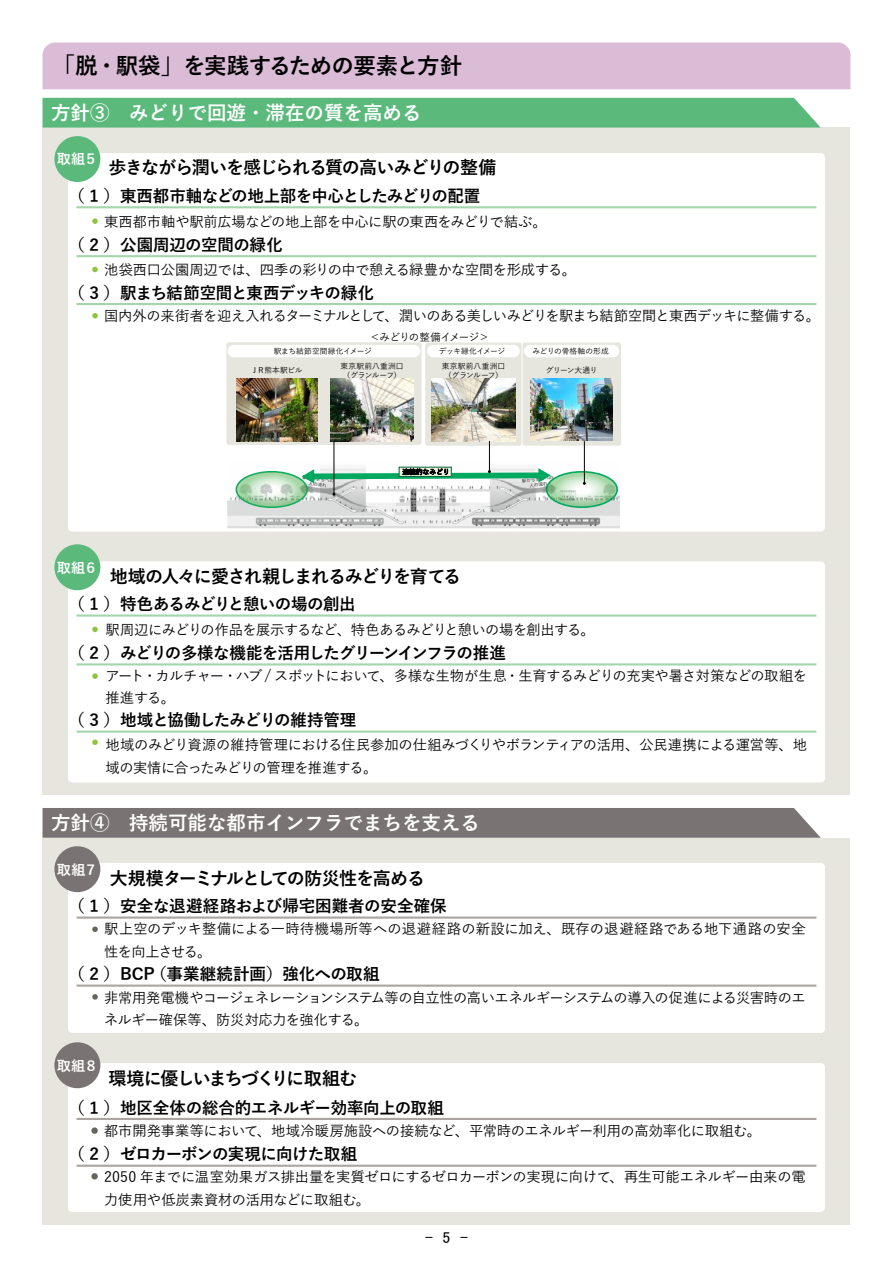
<style>
.page{position:relative;width:893px;height:1263px;background:#fff}
.page>*{position:absolute;margin:0;border:0;box-sizing:border-box;transform-origin:0 0}
.t1{font:700 22.5px "Yu Gothic";letter-spacing:-.045em;color:#000}
.t2{font:700 19.5px "Yu Gothic";color:#fff}
.t3{font:700 18px "Yu Gothic";letter-spacing:-.075em;color:#000}
.t4{font:700 18px "Yu Gothic";letter-spacing:-.105em;color:#000}
.t5{font:700 16.5px "Yu Gothic";letter-spacing:-.03em;color:#000}
.t6{font:700 16.5px "Yu Gothic";color:#000}
.t7{font:700 16.5px "Yu Gothic";letter-spacing:-.07em;color:#000}
.t8{font:700 16.5px "Yu Gothic";letter-spacing:-.06em;color:#000}
.t9{font:700 16.5px "Yu Gothic";letter-spacing:-.05em;color:#000}
.t10{font:15.75px "MS P Gothic";color:#000}
.t11{font:500 14.25px/22.5px "Yu Gothic";letter-spacing:-.025em;color:#000}
.t12{font:500 14.25px/22.5px "Yu Gothic";letter-spacing:-.045em;color:#000}
.t13{font:500 14.25px/22.5px "Yu Gothic";letter-spacing:.01em;color:#000}
.t14{font:700 14.1px "Yu Gothic";letter-spacing:-.03em;color:#fff}
.t15{font:500 10.5px "Yu Gothic";letter-spacing:-.04em;color:#000}
.t16{font:500 7.8px/8.9px "Yu Gothic";letter-spacing:-.005em;color:#000;text-align:center}
.t17{font:500 7.8px "Yu Gothic";letter-spacing:-.05em;color:#000}
.t18{font:500 7.8px "Yu Gothic";letter-spacing:.035em;color:#000}
.t19{font:500 7.8px "Yu Gothic";letter-spacing:-.045em;color:#000}
.t20{font:500 7.8px "Yu Gothic";letter-spacing:-.065em;color:#000}
</style>
<div class="page">
<div style="left:43px;top:128px;width:807px;height:667px;background:#e6e6df"></div>
<div style="left:43px;top:838px;width:807px;height:387px;background:#e6e6df"></div>
<div style="left:68px;top:863px;width:757px;height:170px;background:#fff;border-radius:4px"></div>
<div style="left:68px;top:1063px;width:757px;height:149px;background:#fff;border-radius:4px"></div>
<div style="left:68px;top:153px;width:757px;height:378px;background:#fff;border-radius:4px"></div>
<div style="left:68px;top:561px;width:757px;height:221px;background:#fff;border-radius:4px"></div>
<div style="left:226px;top:342px;width:195px;height:103px;background:#e6e6df;border-radius:2px"></div>
<div style="left:425px;top:342px;width:97px;height:104px;background:#e6e6df;border-radius:3px"></div>
<div style="left:523px;top:342px;width:98px;height:104px;background:#e6e6df;border-radius:3px"></div>
<img style="left:227px;top:463px;width:392px;height:66px">
<img style="left:330px;top:379px;width:83px;height:62px">
<img style="left:236px;top:379px;width:82px;height:62px">
<img style="left:432px;top:379px;width:83px;height:62px">
<img style="left:530px;top:379px;width:83px;height:62px">
<hr style="left:584px;top:442px;width:1px;height:41px;background:#000">
<hr style="left:489px;top:442px;width:1px;height:30px;background:#000">
<hr style="left:334px;top:442px;width:1px;height:52px;background:#000">
<svg style="left:236px;top:467px;width:381px;height:40px"></svg>
<div style="left:228px;top:345px;width:192px;height:12px;background:#fff;border-radius:6px"></div>
<div style="left:427px;top:345px;width:93px;height:12px;background:#fff;border-radius:6px"></div>
<div style="left:524px;top:345px;width:95px;height:12px;background:#fff;border-radius:6px"></div>
<svg style="left:92px;top:627px;width:6px;height:5px"></svg>
<svg style="left:92px;top:673px;width:6px;height:6px"></svg>
<svg style="left:92px;top:739px;width:6px;height:6px"></svg>
<svg style="left:92px;top:926px;width:6px;height:6px"></svg>
<svg style="left:92px;top:994px;width:6px;height:6px"></svg>
<div style="left:91px;top:1127px;width:7px;height:7px;background:#66645d;border-radius:50%"></div>
<div style="left:91px;top:1173px;width:7px;height:6px;background:#66645d;border-radius:50%"></div>
<svg style="left:92px;top:313px;width:6px;height:5px"></svg>
<svg style="left:92px;top:267px;width:6px;height:5px"></svg>
<svg style="left:92px;top:218px;width:6px;height:6px"></svg>
<hr style="left:77px;top:916px;width:739px;height:3px;background:#aba4a2">
<hr style="left:77px;top:663px;width:739px;height:2px;background:#a5d4ad">
<hr style="left:77px;top:614px;width:739px;height:3px;background:#a5d4ad">
<hr style="left:77px;top:206px;width:739px;height:2px;background:#a5d4ad">
<hr style="left:77px;top:255px;width:739px;height:2px;background:#a5d4ad">
<hr style="left:77px;top:303px;width:739px;height:2px;background:#a5d4ad">
<hr style="left:77px;top:730px;width:739px;height:3px;background:#a5d4ad">
<hr style="left:77px;top:1118px;width:739px;height:2px;background:#aba4a2">
<hr style="left:77px;top:1165px;width:739px;height:2px;background:#aba4a2">
<hr style="left:77px;top:984px;width:739px;height:3px;background:#aba4a2">
<div style="left:43px;top:98px;width:778px;height:30px;background:#5ab97b"></div>
<div style="left:43px;top:808px;width:778px;height:30px;background:#797473"></div>
<div style="left:54px;top:136px;width:46px;height:46px;background:#5ab97b;border-radius:50%"></div>
<div style="left:54px;top:846px;width:46px;height:46px;background:#797473;border-radius:50%"></div>
<div style="left:54px;top:544px;width:46px;height:46px;background:#5ab97b;border-radius:50%"></div>
<div style="left:54px;top:1042px;width:46px;height:46px;background:#797473;border-radius:50%"></div>
<div style="left:43px;top:43px;width:807px;height:46px;background:#dabcd7"></div>
<h1 class="t1" style="left:53px;top:54px;width:411px">「脱・駅袋」を実践するための要素と方針</h1>
<h2 class="t2" style="left:51px;top:102px;width:372px">方針③　みどりで回遊・滞在の質を高める</h2>
<p class="t14" style="left:57px;top:151px;width:43px">取組５</p>
<p class="t3" style="left:108px;top:158px;width:390px">歩きながら潤いを感じられる質の高いみどりの整備</p>
<p class="t5" style="left:68px;top:187px;width:414px">（ 1 ）東西都市軸などの地上部を中心としたみどりの配置</p>
<p class="t5" style="left:68px;top:235px;width:216px">（ 2 ）公園周辺の空間の緑化</p>
<p class="t5" style="left:68px;top:283px;width:307px">（ 3 ）駅まち結節空間と東西デッキの緑化</p>
<p class="t11" style="left:104px;top:208px;width:444px">東西都市軸や駅前広場などの地上部を中心に駅の東西をみどりで結ぶ。</p>
<p class="t11" style="left:104px;top:257px;width:473px">池袋西口公園周辺では、四季の彩りの中で憩える緑豊かな空間を形成する。</p>
<p class="t12" style="left:104px;top:303px;width:717px">国内外の来街者を迎え入れるターミナルとして、潤いのある美しいみどりを駅まち結節空間と東西デッキに整備する。</p>
<p class="t15" style="left:370px;top:327px;width:121px">＜みどりの整備イメージ＞</p>
<p class="t16" style="left:274px;top:346px;width:100px">駅まち結節空間緑化イメージ</p>
<p class="t17" style="left:439px;top:344px;width:68px">デッキ緑化イメージ</p>
<p class="t16" style="left:532px;top:346px;width:78px">みどりの骨格軸の形成</p>
<p class="t19" style="left:251px;top:363px;width:53px">ＪＲ熊本駅ビル</p>
<p class="t18" style="left:340px;top:359px;width:65px">東京駅前八重洲口</p>
<p class="t16" style="left:343px;top:369px;width:60px">（グランルーフ）</p>
<p class="t16" style="left:442px;top:361px;width:65px">東京駅前八重洲口（グランルーフ）</p>
<p class="t20" style="left:546px;top:362px;width:53px">グリーン大通り</p>
<p class="t14" style="left:57px;top:559px;width:43px">取組６</p>
<p class="t3" style="left:110px;top:566px;width:353px">地域の人々に愛され親しまれるみどりを育てる</p>
<p class="t5" style="left:68px;top:595px;width:289px">（ 1 ）特色あるみどりと憩いの場の創出</p>
<p class="t7" style="left:68px;top:644px;width:439px">（ 2 ）みどりの多様な機能を活用したグリーンインフラの推進</p>
<p class="t12" style="left:105px;top:616px;width:491px">駅周辺にみどりの作品を展示するなど、特色あるみどりと憩いの場を創出する。</p>
<p class="t11" style="left:105px;top:662px;width:703px">アート・カルチャー・ハブ / スポットにおいて、多様な生物が生息・生育するみどりの充実や暑さ対策などの取組を推進する。</p>
<p class="t11" style="left:105px;top:732px;width:703px">地域のみどり資源の維持管理における住民参加の仕組みづくりやボランティアの活用、公民連携による運営等、地域の実情に合ったみどりの管理を推進する。</p>
<p class="t8" style="left:68px;top:711px;width:290px">（ 3 ）地域と協働したみどりの維持管理</p>
<h2 class="t2" style="left:51px;top:812px;width:430px">方針④　持続可能な都市インフラでまちを支える</h2>
<p class="t14" style="left:57px;top:861px;width:43px">取組７</p>
<p class="t3" style="left:110px;top:868px;width:317px">大規模ターミナルとしての防災性を高める</p>
<p class="t6" style="left:68px;top:897px;width:380px">（ 1 ）安全な退避経路および帰宅困難者の安全確保</p>
<p class="t13" style="left:104px;top:916px;width:703px">駅上空のデッキ整備による一時待機場所等への退避経路の新設に加え、既存の退避経路である地下通路の安全性を向上させる。</p>
<p class="t12" style="left:104px;top:984px;width:703px">非常用発電機やコージェネレーションシステム等の自立性の高いエネルギーシステムの導入の促進による災害時のエネルギー確保等、防災対応力を強化する。</p>
<p class="t6" style="left:68px;top:965px;width:313px">（ 2 ）BCP（事業継続計画）強化への取組</p>
<p class="t14" style="left:57px;top:1057px;width:43px">取組８</p>
<p class="t4" style="left:108px;top:1068px;width:250px">環境に優しいまちづくりに取組む</p>
<p class="t5" style="left:68px;top:1098px;width:377px">（ 1 ）地区全体の総合的エネルギー効率向上の取組</p>
<p class="t9" style="left:68px;top:1145px;width:290px">（ 2 ）ゼロカーボンの実現に向けた取組</p>
<p class="t11" style="left:104px;top:1118px;width:658px">都市開発事業等において、地域冷暖房施設への接続など、平常時のエネルギー利用の高効率化に取組む。</p>
<p class="t11" style="left:104px;top:1164px;width:703px">2050 年までに温室効果ガス排出量を実質ゼロにするゼロカーボンの実現に向けて、再生可能エネルギー由来の電力使用や低炭素資材の活用などに取組む。</p>
<p class="t10" style="left:425px;top:1229px;width:44px">- 5 -</p>
</div>
